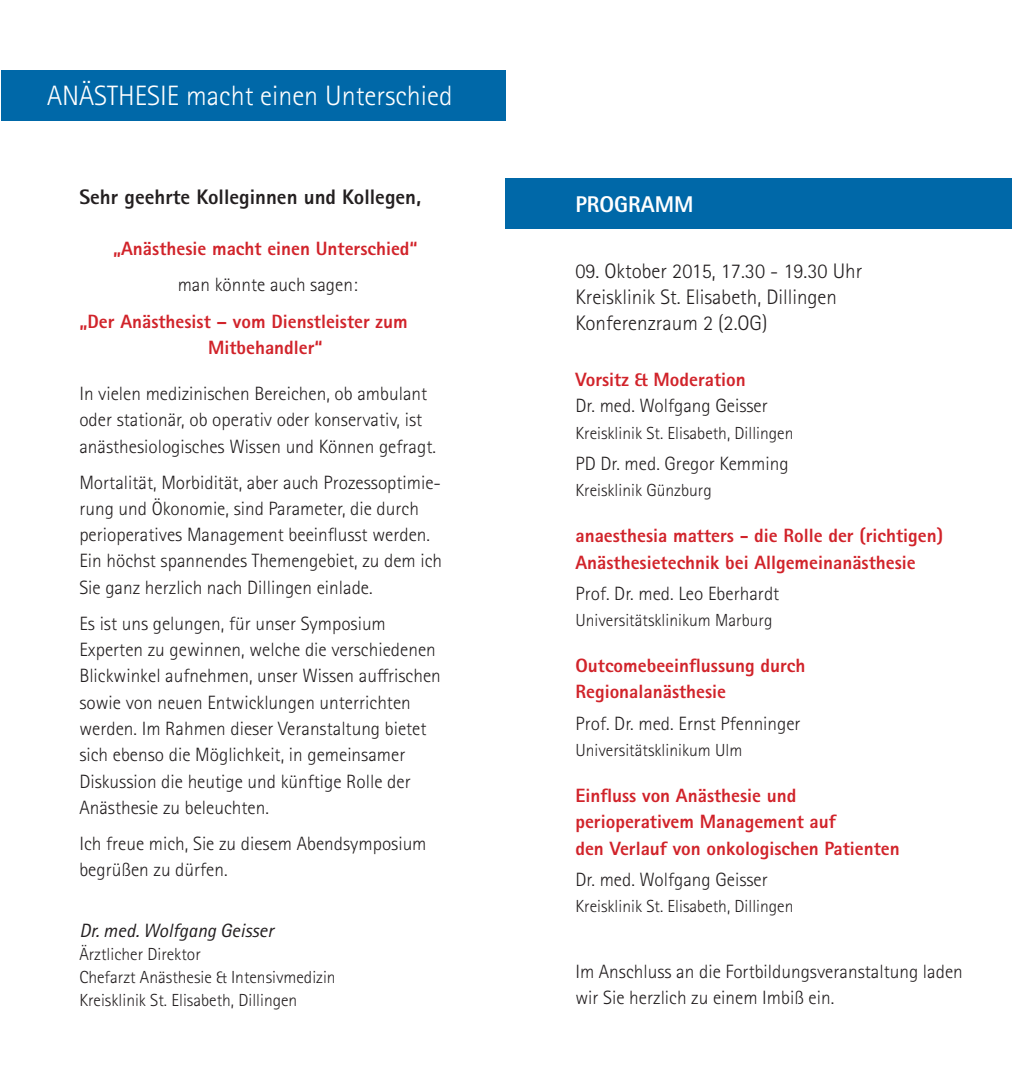
<style>
.page{position:relative;width:1012px;height:1072px;background:#fff}
.page>*{position:absolute;margin:0;border:0;box-sizing:border-box;transform-origin:0 0}
.t1{font:300 28px "Rotis Sans Serif Pro";color:#fff}
.Aufzählung{font:800 22.75px "Rotis Sans Serif Std";color:#fff}
.Aufzählung-2{font:300 21px/26.2px "Rotis Sans Serif Pro";color:#231f20}
.Aufzählung-3{font:800 21px "Rotis Sans Serif Std";color:#231f20}
.Aufzählung-4{font:300 19.25px/26.2px "Rotis Sans Serif Pro";color:#231f20}
.Aufzählung-5{font:800 19.25px/26.2px "Rotis Sans Serif Std";color:#d1232a}
.Aufzählung-6{font:italic 19.25px "Rotis Sans Serif Pro";color:#231f20}
.Aufzählung-7{font:300 17.5px "Rotis Sans Serif Pro";color:#231f20}
.Absatzformat_2{font:300 17.5px "Rotis Sans Serif Pro";color:#231f20}
</style>
<div class="page">
<div style="left:1px;top:70px;width:505px;height:50px;background:#0068a8"></div>
<div style="left:506px;top:179px;width:506px;height:50px;background:#0068a8"></div>
<p class="t1" style="left:47px;top:79px;width:407px">ANÄSTHESIE macht einen Unterschied</p>
<p class="Aufzählung-3" style="left:79px;top:184px;width:343px">Sehr geehrte Kolleginnen und Kollegen,</p>
<p class="Aufzählung-5" style="left:113px;top:235px;width:306px">„Anästhesie macht einen Unterschied“</p>
<p class="Aufzählung-4" style="left:178px;top:272px;width:181px">man könnte auch sagen:</p>
<p class="Aufzählung-5" style="left:208px;top:308px;width:201px;text-indent:-129px">„Der Anästhesist – vom Dienstleister zum<br>Mitbehandler“</p>
<p class="Aufzählung-4" style="left:79px;top:380px;width:358px">In vielen medizinischen Bereichen, ob ambulant oder stationär, ob operativ oder konservativ, ist anästhesiologisches Wissen und Können gefragt.</p>
<p class="Aufzählung-4" style="left:79px;top:469px;width:364px">Mortalität, Morbidität, aber auch Prozessoptimie&shy;rung und Ökonomie, sind Parameter, die durch perioperatives Management beeinflusst werden.<br>Ein höchst spannendes Themengebiet, zu dem ich Sie ganz herzlich nach Dillingen einlade.</p>
<p class="Aufzählung-4" style="left:79px;top:610px;width:363px">Es ist uns gelungen, für unser Symposium Experten zu gewinnen, welche die verschiedenen Blickwinkel aufnehmen, unser Wissen auffrischen sowie von neuen Entwicklungen unterrichten werden. Im Rahmen dieser Veranstaltung bietet sich ebenso die Möglichkeit, in gemeinsamer Diskussion die heutige und künftige Rolle der Anästhesie zu beleuchten.</p>
<p class="Aufzählung-4" style="left:79px;top:830px;width:349px">Ich freue mich, Sie zu diesem Abendsymposium begrüßen zu dürfen.</p>
<p class="Aufzählung-6" style="left:79px;top:919px;width:196px">Dr. med. Wolfgang Geisser</p>
<p class="Absatzformat_2" style="left:79px;top:944px;width:123px">Ärztlicher Direktor</p>
<p class="Absatzformat_2" style="left:79px;top:966px;width:258px">Chefarzt Anästhesie &amp; Intensivmedizin</p>
<p class="Absatzformat_2" style="left:79px;top:989px;width:220px">Kreisklinik St. Elisabeth, Dillingen</p>
<p class="Aufzählung" style="left:575px;top:190px;width:119px">PROGRAMM</p>
<p class="Aufzählung-2" style="left:575px;top:258px;width:288px">09. Oktober 2015, 17.30 - 19.30 Uhr</p>
<p class="Aufzählung-2" style="left:575px;top:284px;width:263px">Kreisklinik St. Elisabeth, Dillingen<br>Konferenzraum 2 (2.OG)</p>
<p class="Aufzählung-5" style="left:575px;top:366px;width:172px">Vorsitz &amp; Moderation</p>
<p class="Aufzählung-4" style="left:575px;top:393px;width:194px">Dr. med. Wolfgang Geisser</p>
<p class="Aufzählung-7" style="left:575px;top:423px;width:220px">Kreisklinik St. Elisabeth, Dillingen</p>
<p class="Aufzählung-4" style="left:575px;top:450px;width:215px">PD Dr. med. Gregor Kemming</p>
<p class="Aufzählung-7" style="left:575px;top:480px;width:138px">Kreisklinik Günzburg</p>
<p class="Aufzählung-5" style="left:575px;top:522px;width:369px">anaesthesia matters - die Rolle der (richtigen)<br>Anästhesietechnik bei Allgemeinanästhesie</p>
<p class="Aufzählung-4" style="left:575px;top:580px;width:205px">Prof. Dr. med. Leo Eberhardt</p>
<p class="Aufzählung-7" style="left:575px;top:610px;width:198px">Universitätsklinikum Marburg</p>
<p class="Aufzählung-5" style="left:575px;top:652px;width:231px">Outcomebeeinflussung durch</p>
<p class="Aufzählung-5" style="left:575px;top:678px;width:152px">Regionalanästhesie</p>
<p class="Aufzählung-4" style="left:575px;top:710px;width:227px">Prof. Dr. med. Ernst Pfenninger</p>
<p class="Aufzählung-7" style="left:575px;top:740px;width:168px">Universitätsklinikum Ulm</p>
<p class="Aufzählung-5" style="left:575px;top:782px;width:262px">Einfluss von Anästhesie und perioperativem Management auf</p>
<p class="Aufzählung-5" style="left:575px;top:834px;width:326px">den Verlauf von onkologischen Patienten</p>
<p class="Aufzählung-4" style="left:575px;top:866px;width:194px">Dr. med. Wolfgang Geisser</p>
<p class="Aufzählung-7" style="left:575px;top:896px;width:220px">Kreisklinik St. Elisabeth, Dillingen</p>
<p class="Aufzählung-4" style="left:575px;top:958px;width:389px">Im Anschluss an die Fortbildungsveranstaltung laden wir Sie herzlich zu einem Imbiß ein.</p>
</div>
